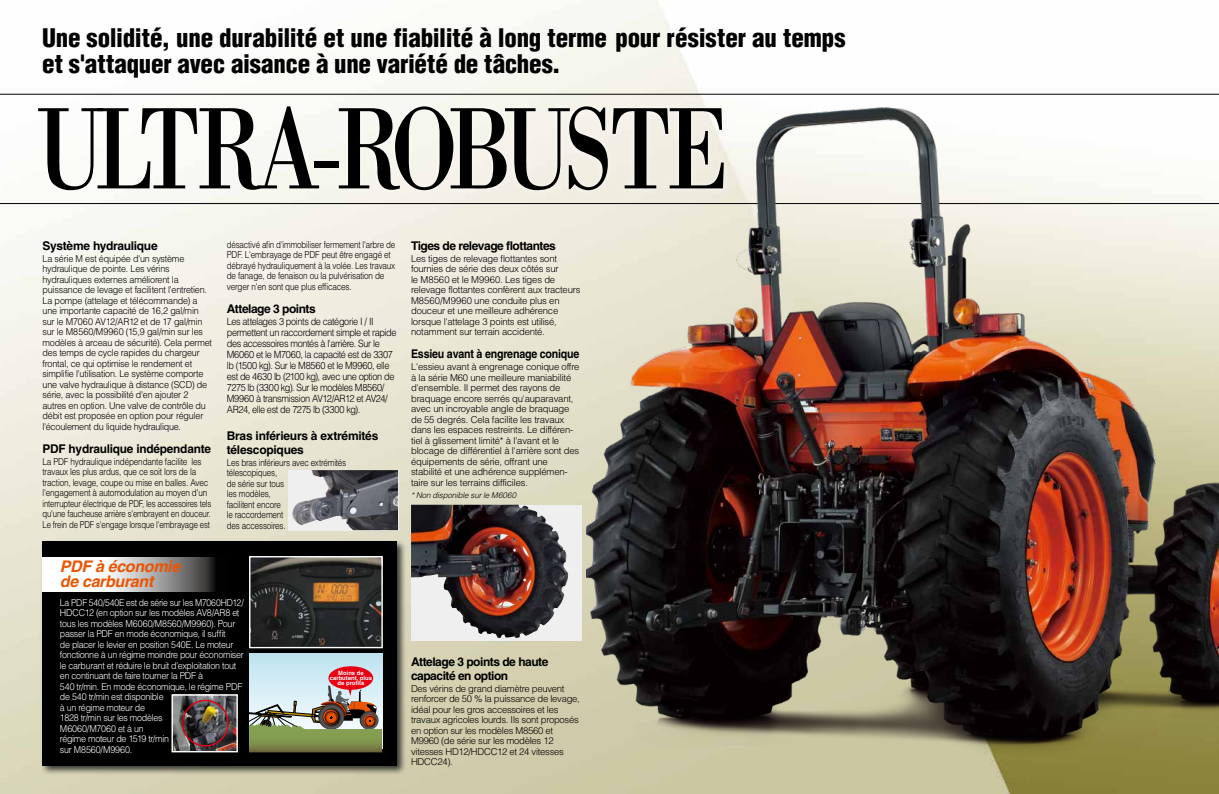
<style>
.page{position:relative;width:1219px;height:794px;background:#fff}
.page>*{position:absolute;margin:0;border:0;box-sizing:border-box;transform-origin:0 0}
.t1{font:120px "Bodoni";letter-spacing:-.09em;color:#000;scale:.78 1}
.t2{font:900 condensed 25px/26px "Helvetica";letter-spacing:-.01em;color:#000}
.t3{font:italic 700 16px/15px "Helvetica";letter-spacing:-.02em;color:#ea5504}
.t4{font:700 12px/14px "Helvetica";letter-spacing:-.02em;color:#000}
.t5{font:700 12px/14px "Helvetica";letter-spacing:-.04em;color:#000}
.t6{font:700 12px "Helvetica";letter-spacing:-.02em;color:#000;scale:.89 1}
.t7{font:300 10px/11px "Helvetica";letter-spacing:-.045em;color:#000;scale:.92 1}
.t8{font:300 9.5px/10.5px "Helvetica";letter-spacing:-.02em;color:#000}
.t9{font:300 9.5px/10.5px "Helvetica";letter-spacing:-.02em;color:#000;scale:.95 1}
.t10{font:300 9.5px/10.5px "Helvetica";letter-spacing:-.03em;color:#fff;scale:.91 1}
.t11{font:300 9.5px/10.5px "Helvetica";letter-spacing:-.02em;color:#000;scale:.86 1}
.t12{font:300 9.5px/10.5px "Helvetica";letter-spacing:-.02em;color:#000;scale:.84 1}
.t13{font:300 9.5px/10.5px "Helvetica";letter-spacing:-.02em;color:#000;scale:.85 1}
.t14{font:italic 300 8px "Helvetica";letter-spacing:-.015em;color:#000}
.t15{font:700 5.9px/5.4px "Helvetica";color:#fff;text-align:center}
</style>
<div class="page">
<img style="left:0;top:0;width:1219px;height:794px">
<hr style="left:0;top:94px;width:1219px;height:1px;background:#000">
<hr style="left:0;top:203px;width:1219px;height:1px;background:#000">
<div style="left:411px;top:505px;width:170px;height:135px;background:#efefef"></div>
<img style="left:411px;top:505px;width:157px;height:133px">
<div style="left:41px;top:539px;width:366px;height:237px;background:#000;opacity:.75"></div>
<div style="left:43px;top:541px;width:354px;height:224px;background:#000"></div>
<div style="left:249px;top:654px;width:133px;height:94px;background:#c7e7f2"></div>
<div style="left:328px;top:666px;width:45px;height:24px;background:#e60012;border-radius:50%"></div>
<svg style="left:249px;top:685px;width:133px;height:67px;background:#9d9f83"></svg>
<svg style="left:43px;top:557px;width:172px;height:35px;background:#bfbfbf"></svg>
<img style="left:173px;top:696px;width:63px;height:54px">
<div style="left:171px;top:694px;width:67px;height:58px;border:1px solid #fff"></div>
<div style="left:182px;top:700px;width:47px;height:46px;border:1px solid #e60012;border-radius:50%"></div>
<img style="left:251px;top:558px;width:130px;height:88px">
<div style="left:249px;top:556px;width:134px;height:92px;border:1px solid #fff"></div>
<img style="left:587px;top:91px;width:632px;height:675px">
<div style="left:32px;top:100px;width:698px;height:96px;background:#fff;opacity:.75"></div>
<div style="left:288px;top:470px;width:110px;height:60px;background:#efefef"></div>
<img style="left:292px;top:470px;width:106px;height:60px">
<h2 class="t2" style="left:42px;top:24px;width:805px">Une solidité, une durabilité et une fiabilité à long terme pour résister au temps et s'attaquer avec aisance à une variété de tâches.</h2>
<h1 class="t1" style="left:37px;top:76px;width:889px">ULTRA-ROBUSTE</h1>
<p class="t4" style="left:43px;top:238px;width:117px">Système hydraulique</p>
<p class="t9" style="left:43px;top:253px;width:180px">La série M est équipée d'un système hydraulique de pointe. Les vérins hydrauliques externes améliorent la puissance de levage et facilitent l'entretien.<br>La pompe (attelage et télécommande) a une importante capacité de 16,2 gal/min sur le M7060 AV12/AR12 et de 17 gal/min sur le M8560/M9960 (15,9 gal/min sur les modèles à arceau de sécurité). Cela permet des temps de cycle rapides du chargeur frontal, ce qui optimise le rendement et simplifie l'utilisation. Le système comporte une valve hydraulique à distance (SCD) de série, avec la possibilité d'en ajouter 2 autres en option. Une valve de contrôle du débit est proposée en option pour réguler l'écoulement du liquide hydraulique.</p>
<p class="t4" style="left:43px;top:441px;width:170px">PDF hydraulique indépendante</p>
<p class="t11" style="left:43px;top:456px;width:198px">La PDF hydraulique indépendante facilite les travaux les plus ardus, que ce soit lors de la traction, levage, coupe ou mise en balles. Avec l'engagement à automodulation au moyen d'un interrupteur électrique de PDF, les accessoires tels qu'une faucheuse arrière s'embrayent en douceur.<br>Le frein de PDF s'engage lorsque l'embrayage est</p>
<p class="t12" style="left:227px;top:239px;width:202px">désactivé afin d'immobiliser fermement l'arbre de PDF. L'embrayage de PDF peut être engagé et débrayé hydrauliquement à la volée. Les travaux de fanage, de fenaison ou la pulvérisation de verger n'en sont que plus efficaces.</p>
<p class="t5" style="left:227px;top:301px;width:91px">Attelage 3 points</p>
<p class="t7" style="left:227px;top:316px;width:186px">Les attelages 3 points de catégorie I / II permettent un raccordement simple et rapide des accessoires montés à l'arrière. Sur le M6060 et le M7060, la capacité est de 3307 lb (1500 kg). Sur le M8560 et le M9960, elle est de 4630 lb (2100 kg), avec une option de 7275 lb (3300 kg). Sur le modèles M8560/ M9960 à transmission AV12/AR12 et AV24/ AR24, elle est de 7275 lb (3300 kg).</p>
<p class="t4" style="left:227px;top:428px;width:153px">Bras inférieurs à extrémités télescopiques</p>
<p class="t13" style="left:227px;top:457px;width:142px">Les bras inférieurs avec extrémités télescopiques,<br>de série sur tous<br>les modèles,<br>facilitent encore<br>le raccordement<br>des accessoires.</p>
<h3 class="t3" style="left:60px;top:559px;width:122px">PDF à économie de carburant</h3>
<p class="t10" style="left:60px;top:596px;width:204px">La PDF 540/540E est de série sur les M7060HD12/ HDCC12 (en option sur les modèles AV8/AR8 et tous les modèles M6060/M8560/M9960). Pour passer la PDF en mode économique, il suffit<br>de placer le levier en position 540E. Le moteur fonctionne à un régime moindre pour économiser le carburant et réduire le bruit d'exploitation tout en continuant de faire tourner la PDF à<br>540 tr/min. En mode économique, le régime PDF de 540 tr/min est disponible<br>à un régime moteur de<br>1828 tr/min sur les modèles<br>M6060/M7060 et à un<br>régime moteur de 1519 tr/min<br>sur M8560/M9960.</p>
<p class="t15" style="left:330px;top:669px;width:44px">Moins de carbutant, plus de profits</p>
<p class="t5" style="left:411px;top:238px;width:146px">Tiges de relevage flottantes</p>
<p class="t8" style="left:411px;top:253px;width:171px">Les tiges de relevage flottantes sont fournies de série des deux côtés sur<br>le M8560 et le M9960. Les tiges de relevage flottantes confèrent aux tracteurs M8560/M9960 une conduite plus en douceur et une meilleure adhérence lorsque l'attelage 3 points est utilisé, notamment sur terrain accidenté.</p>
<p class="t6" style="left:411px;top:347px;width:191px">Essieu avant à engrenage conique</p>
<p class="t8" style="left:411px;top:361px;width:170px">L'essieu avant à engrenage conique offre à la série M60 une meilleure maniabilité d'ensemble. Il permet des rayons de braquage encore serrés qu'auparavant, avec un incroyable angle de braquage de 55 degrés. Cela facilite les travaux dans les espaces restreints. Le différen&shy;tiel à glissement limité* à l'avant et le blocage de différentiel à l'arrière sont des équipements de série, offrant une stabilité et une adhérence supplémen&shy;taire sur les terrains difficiles.</p>
<p class="t14" style="left:411px;top:490px;width:107px">* Non disponible sur le M6060</p>
<p class="t5" style="left:411px;top:654px;width:139px">Attelage 3 points de haute capacité en option</p>
<p class="t8" style="left:411px;top:683px;width:170px">Des vérins de grand diamètre peuvent renforcer de 50 % la puissance de levage, idéal pour les gros accessoires et les travaux agricoles lourds. Ils sont proposés en option sur les modèles M8560 et M9960 (de série sur les modèles 12 vitesses HD12/HDCC12 et 24 vitesses HDCC24).</p>
</div>
